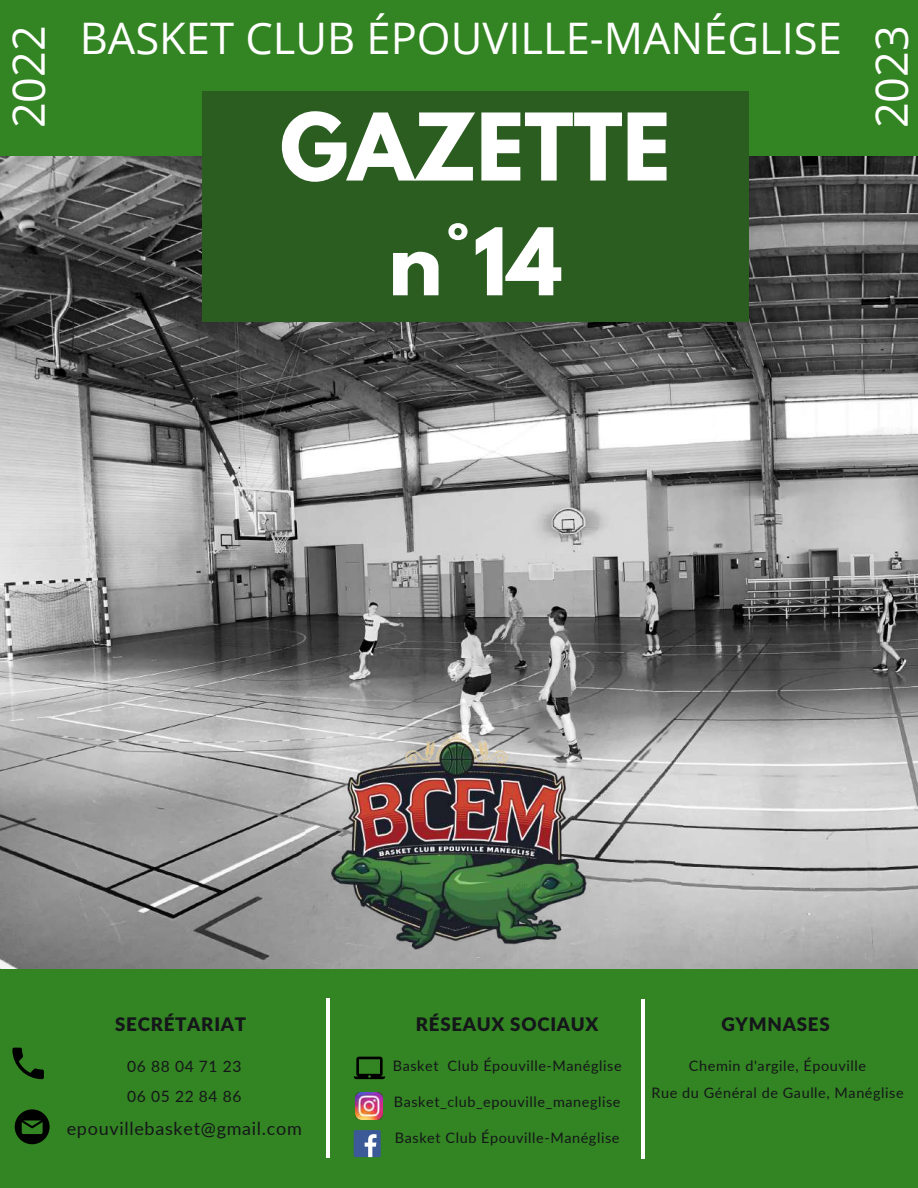
<style>
.page{position:relative;width:918px;height:1188px;background:#338422}
.page>*{position:absolute;margin:0;border:0;box-sizing:border-box;transform-origin:0 0}
.t1{font:700 82.5px/114.8px "League Spartan";color:#fff;text-align:center}
.t2{font:45px "Open Sans";color:#fff}
.t3{font:43.5px "Open Sans";color:#fff}
.t4{font:900 18.75px "Lato Latin";letter-spacing:.04em;color:#14161a}
.t5{font:18px "Lato";letter-spacing:.04em;color:#14161a}
.t6{font:15.6px/30.3px "Lato";letter-spacing:.04em;color:#14161a}
.t7{font:14.4px/27px "Lato";letter-spacing:.04em;color:#14161a;text-align:center}
</style>
<div class="page">
<img style="left:0;top:157px;width:918px;height:812px">
<div style="left:202px;top:92px;width:546px;height:229px;background:#2b5d21"></div>
<hr style="left:326px;top:998px;width:4px;height:159px;background:#fff">
<svg style="left:12px;top:1048px;width:32px;height:31px"></svg>
<svg style="left:15px;top:1109px;width:35px;height:35px"></svg>
<hr style="left:641px;top:999px;width:4px;height:160px;background:#fff">
<svg style="left:354px;top:1057px;width:31px;height:22px"></svg>
<div style="left:354px;top:1130px;width:27px;height:27px;background:#3d5a98"></div>
<svg style="left:365px;top:1134px;width:12px;height:23px"></svg>
<img style="left:356px;top:1092px;width:27px;height:27px">
<img style="left:314px;top:703px;width:286px;height:266px">
<h3 class="t3" style="left:80px;top:8px;width:764px">BASKET CLUB ÉPOUVILLE-MANÉGLISE</h3>
<h2 class="t2" style="left:-3px;top:128px;width:104px;rotate:-90deg">2022</h2>
<h2 class="t2" style="left:860px;top:128px;width:104px;rotate:-90deg">2023</h2>
<h1 class="t1" style="left:280px;top:100px;width:392px">GAZETTE n°14</h1>
<h3 class="t4" style="left:115px;top:1016px;width:133px">SECRÉTARIAT</h3>
<p class="t6" style="left:127px;top:1051px;width:116px">06 88 04 71 23<br>06 05 22 84 86</p>
<p class="t5" style="left:67px;top:1117px;width:237px">epouvillebasket@gmail.com</p>
<h3 class="t4" style="left:416px;top:1016px;width:184px">RÉSEAUX SOCIAUX</h3>
<p class="t7" style="left:393px;top:1052px;width:230px">Basket Club Épouville-Manéglise</p>
<p class="t7" style="left:394px;top:1088px;width:228px">Basket_club_epouville_maneglise</p>
<p class="t7" style="left:395px;top:1124px;width:226px">Basket Club Épouville-Manéglise</p>
<h3 class="t4" style="left:721px;top:1016px;width:110px">GYMNASES</h3>
<p class="t7" style="left:651px;top:1052px;width:254px">Chemin d'argile, Épouville<br>Rue du Général de Gaulle, Manéglise</p>
</div>
